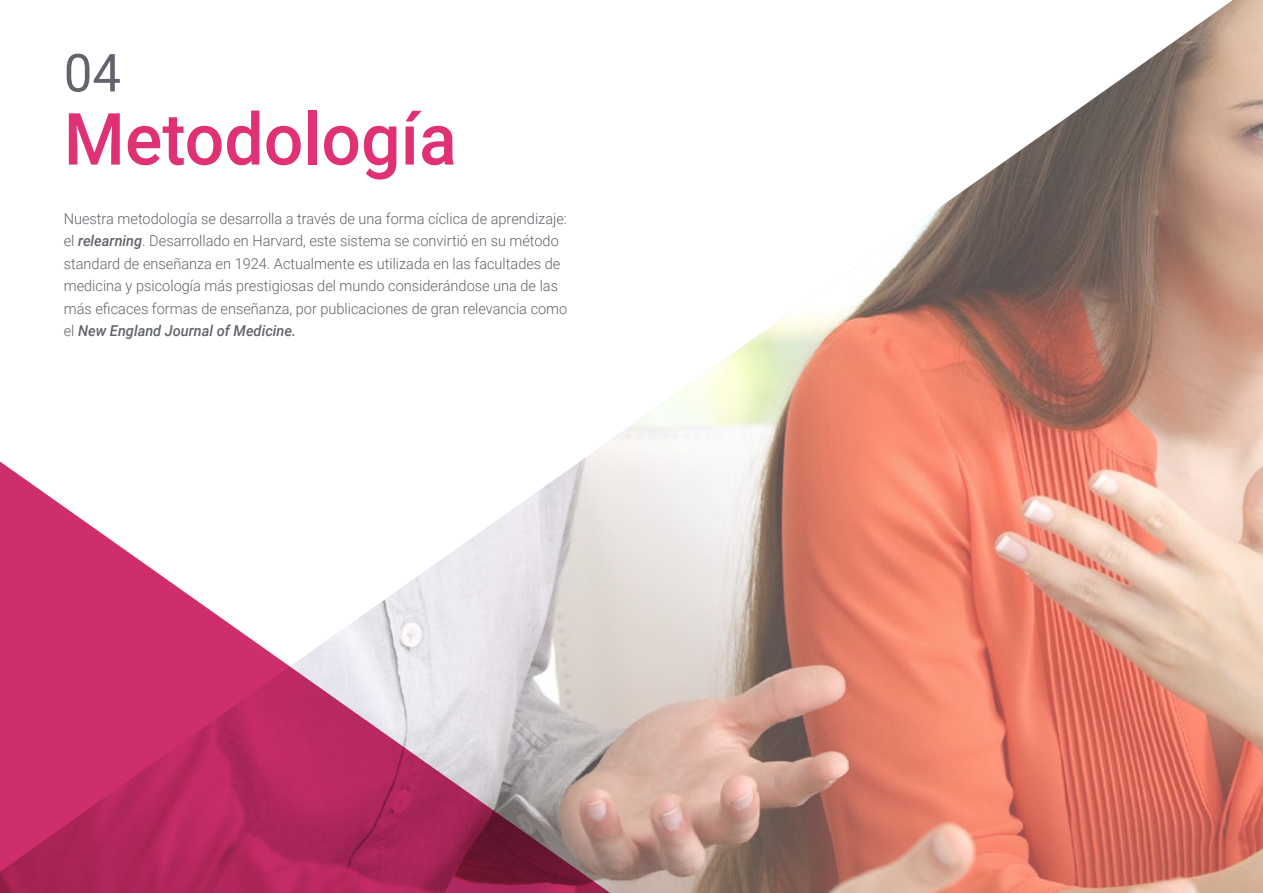
<style>
.page{position:relative;width:1263px;height:893px;background:#fff}
.page>*{position:absolute;margin:0;border:0;box-sizing:border-box;transform-origin:0 0}
.t1{font:500 72px "Roboto";color:#df3174}
.t2{font:52.5px "Roboto";color:#61646a}
.t3{font:300 15px/22.5px "Roboto";color:#61646a}
.s1{font-weight:500;font-style:italic}
</style>
<div class="page">
<img style="left:603px;top:0;width:660px;height:893px">
<svg style="left:0;top:446px;width:640px;height:447px"></svg>
<h2 class="t2" style="left:64px;top:36px;width:59px">04</h2>
<h1 class="t1" style="left:64px;top:89px;width:394px">Metodología</h1>
<p class="t3" style="left:64px;top:207px;width:505px">Nuestra metodología se desarrolla a través de una forma cíclica de aprendizaje: el <span class="s1">relearning</span>. Desarrollado en Harvard, este sistema se convirtió en su método standard de enseñanza en 1924. Actualmente es utilizada en las facultades de medicina y psicología más prestigiosas del mundo considerándose una de las más eficaces formas de enseñanza, por publicaciones de gran relevancia como el <span class="s1">New England Journal of Medicine.</span></p>
</div>
